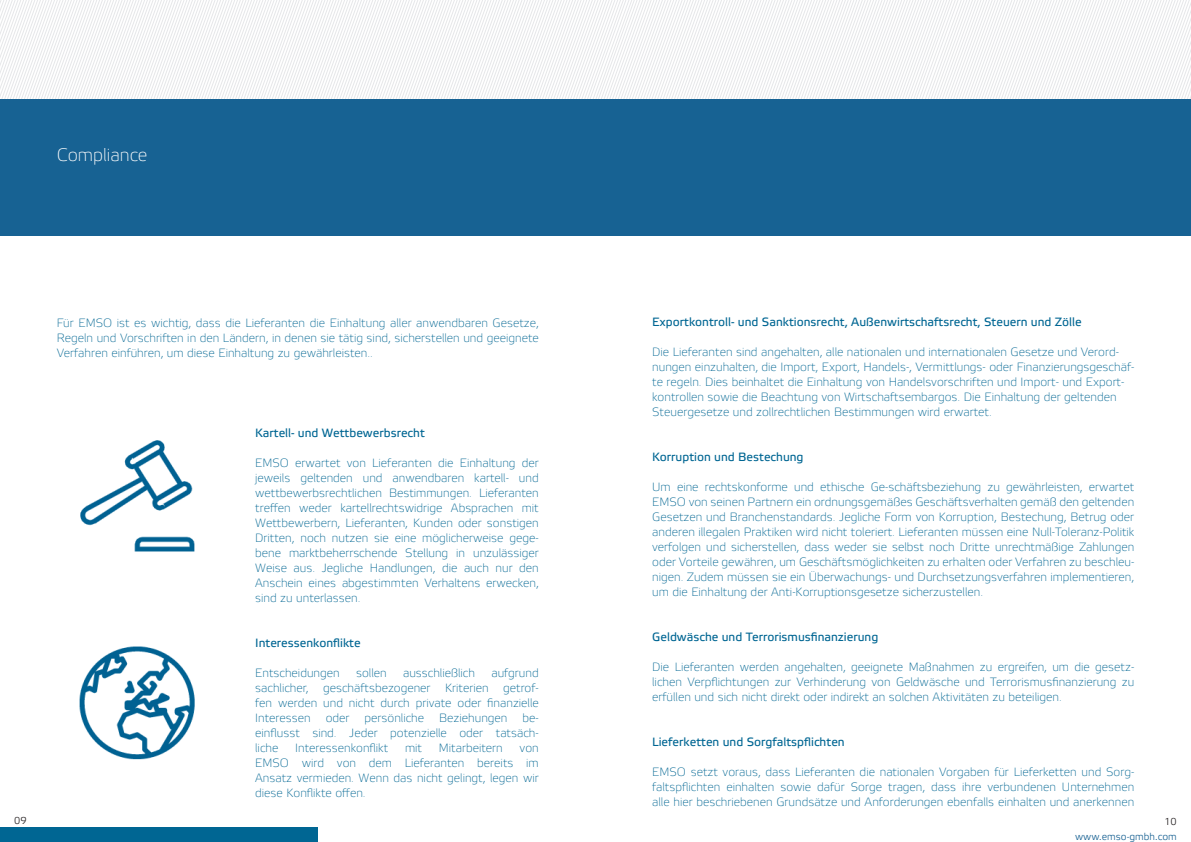
<style>
.page{position:relative;width:1191px;height:842px;background:#fff}
.page>*{position:absolute;margin:0;border:0;box-sizing:border-box;transform-origin:0 0}
.t1{font:100 18px "Etelka";color:#fff}
.t2{font:100 12px/15px "Etelka";color:#006693;text-align:justify}
.t3{font:12px "Etelka Text";color:#006693}
.t4{font:300 10px "Etelka";color:#196293}
.t5{font:300 10px "Etelka";color:#231f20}
</style>
<div class="page">
<div style="left:0;top:827px;width:317px;height:15px;background:#006693"></div>
<svg style="left:0;top:0;width:1191px;height:100px"></svg>
<div style="left:0;top:100px;width:595px;height:136px;background:#176293"></div>
<div style="left:595px;top:100px;width:596px;height:136px;background:#176293"></div>
<img style="left:80px;top:440px;width:115px;height:112px">
<img style="left:79px;top:646px;width:116px;height:114px">
<p class="t1" style="left:57px;top:145px;width:92px">Compliance</p>
<p class="t2" style="left:57px;top:316px;width:483px">Für EMSO ist es wichtig, dass die Lieferanten die Einhaltung aller anwendbaren Gesetze, Regeln und Vorschriften in den Ländern, in denen sie tätig sind, sicherstellen und geeignete Verfahren einführen, um diese Einhaltung zu gewährleisten..</p>
<p class="t3" style="left:255px;top:425px;width:171px">Kartell- und Wettbewerbsrecht</p>
<p class="t2" style="left:255px;top:456px;width:285px">EMSO erwartet von Lieferanten die Einhaltung der jeweils geltenden und anwendbaren kartell- und wettbewerbsrechtlichen Bestimmungen. Lieferanten treffen weder kartellrechtswidrige Absprachen mit Wettbewerbern, Lieferanten, Kunden oder sonstigen Dritten, noch nutzen sie eine möglicherweise gege&shy;bene marktbeherrschende Stellung in unzulässiger Weise aus. Jegliche Handlungen, die auch nur den Anschein eines abgestimmten Verhaltens erwecken, sind zu unterlassen.</p>
<p class="t3" style="left:255px;top:635px;width:107px">Interessenkonflikte</p>
<p class="t2" style="left:255px;top:666px;width:86px">Entscheidungen</p>
<p class="t2" style="left:356px;top:666px;width:32px">sollen</p>
<p class="t2" style="left:403px;top:666px;width:73px">ausschließlich</p>
<p class="t2" style="left:255px;top:666px;width:285px;text-indent:236px">aufgrund sachlicher, geschäftsbezogener Kriterien getrof&shy;fen werden und nicht durch private oder finanzielle Interessen</p>
<p class="t2" style="left:255px;top:711px;width:285px;text-indent:267px">be&shy;einflusst sind. Jeder potenzielle oder tatsäch&shy;liche</p>
<p class="t2" style="left:326px;top:711px;width:25px">oder</p>
<p class="t2" style="left:364px;top:711px;width:61px">persönliche</p>
<p class="t2" style="left:439px;top:711px;width:70px">Beziehungen</p>
<p class="t2" style="left:295px;top:741px;width:94px">Interessenkonflikt</p>
<p class="t2" style="left:405px;top:741px;width:19px">mit</p>
<p class="t2" style="left:439px;top:741px;width:65px">Mitarbeitern</p>
<p class="t2" style="left:255px;top:741px;width:285px;text-indent:264px">von EMSO wird von dem Lieferanten bereits im Ansatz vermieden. Wenn das nicht gelingt, legen wir diese Konflikte offen.</p>
<p class="t3" style="left:652px;top:314px;width:431px">Exportkontroll- und Sanktionsrecht, Außenwirtschaftsrecht, Steuern und Zölle</p>
<p class="t2" style="left:652px;top:345px;width:483px;text-align:left">Die Lieferanten sind angehalten, alle nationalen und internationalen Gesetze und Verord&shy;nungen einzuhalten, die Import, Export, Handels-, Vermittlungs- oder Finanzierungsgeschäf&shy;te regeln. Dies beinhaltet die Einhaltung von Handelsvorschriften und Import- und Export&shy;kontrollen sowie die Beachtung von Wirtschaftsembargos. Die Einhaltung der geltenden Steuergesetze und zollrechtlichen Bestimmungen wird erwartet.</p>
<p class="t3" style="left:652px;top:449px;width:153px">Korruption und Bestechung</p>
<p class="t2" style="left:652px;top:480px;width:483px">Um eine rechtskonforme und ethische Ge-schäftsbeziehung zu gewährleisten, erwartet EMSO von seinen Partnern ein ordnungsgemäßes Geschäftsverhalten gemäß den geltenden Gesetzen und Branchenstandards. Jegliche Form von Korruption, Bestechung, Betrug oder anderen illegalen Praktiken wird nicht toleriert. Lieferanten müssen eine Null-Toleranz-Politik verfolgen und sicherstellen, dass weder sie selbst noch Dritte unrechtmäßige Zahlungen oder Vorteile gewähren, um Geschäftsmöglichkeiten zu erhalten oder Verfahren zu beschleu&shy;nigen. Zudem müssen sie ein Überwachungs- und Durchsetzungsverfahren implementieren, um die Einhaltung der Anti-Korruptionsgesetze sicherzustellen.</p>
<p class="t3" style="left:652px;top:629px;width:228px">Geldwäsche und Terrorismusfinanzierung</p>
<p class="t2" style="left:652px;top:660px;width:483px">Die Lieferanten werden angehalten, geeignete Maßnahmen zu ergreifen, um die gesetz&shy;lichen Verpflichtungen zur Verhinderung von Geldwäsche und Terrorismusfinanzierung zu erfüllen und sich nicht direkt oder indirekt an solchen Aktivitäten zu beteiligen.</p>
<p class="t3" style="left:652px;top:734px;width:194px">Lieferketten und Sorgfaltspflichten</p>
<p class="t2" style="left:652px;top:765px;width:483px">EMSO setzt voraus, dass Lieferanten die nationalen Vorgaben für Lieferketten und Sorg&shy;faltspflichten einhalten sowie dafür Sorge tragen, dass ihre verbundenen Unternehmen alle hier beschriebenen Grundsätze und Anforderungen ebenfalls einhalten und anerkennen</p>
<p class="t5" style="left:14px;top:814px;width:14px">09</p>
<p class="t5" style="left:1164px;top:815px;width:14px">10</p>
<p class="t4" style="left:1075px;top:830px;width:103px">www.emso-gmbh.com</p>
</div>
